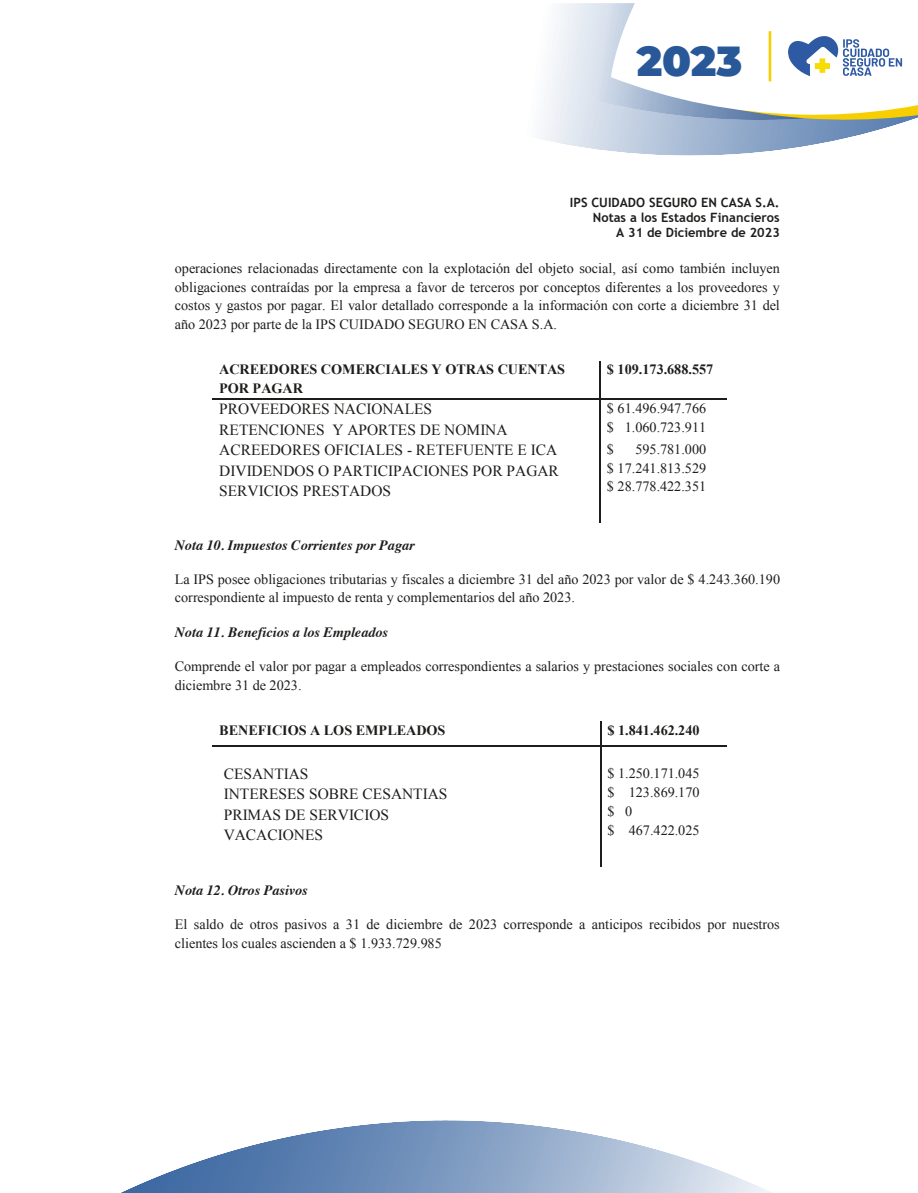
<style>
.page{position:relative;width:918px;height:1193px;background:#fff}
.page>*{position:absolute;margin:0;border:0;box-sizing:border-box;transform-origin:0 0}
.t1{font:900 42px "Montserrat";color:#285898}
.t2{font:15.45px/20.4px "Times New Roman";color:#1d1d1b}
.t3{font:14.25px/18.8px "Times New Roman";color:#1d1d1b}
.t4{font:700 14.25px/18.8px "Times New Roman";letter-spacing:-.005em;color:#1d1d1b}
.t5{font:italic 700 14.25px "Times";color:#1d1d1b}
.t6{font:700 12.75px/15px "Trebuchet MS";color:#1d1d1b;text-align:right}
</style>
<div class="page">
<svg style="left:541px;top:120px;width:363px;height:36px"></svg>
<svg style="left:544px;top:3px;width:67px;height:117px;fill:#e5ebf2"></svg>
<svg style="left:611px;top:3px;width:307px;height:119px"></svg>
<svg style="left:123px;top:1120px;width:647px;height:72px"></svg>
<hr style="left:599px;top:361px;width:2px;height:37px;background:#1d1d1b">
<hr style="left:212px;top:398px;width:387px;height:2px;background:#1d1d1b">
<hr style="left:601px;top:398px;width:126px;height:2px;background:#1d1d1b">
<hr style="left:599px;top:400px;width:2px;height:41px;background:#1d1d1b">
<hr style="left:599px;top:441px;width:2px;height:82px;background:#1d1d1b">
<hr style="left:600px;top:721px;width:2px;height:23px;background:#1d1d1b">
<hr style="left:212px;top:744px;width:388px;height:2px;background:#1d1d1b">
<hr style="left:602px;top:744px;width:125px;height:2px;background:#1d1d1b">
<hr style="left:600px;top:746px;width:2px;height:120px;background:#1d1d1b">
<h1 class="t1" style="left:637px;top:37px;width:107px">2023</h1>
<p class="t6" style="left:570px;top:195px;width:211px">IPS CUIDADO SEGURO EN CASA S.A.<br>Notas a los Estados Financieros<br>A 31 de Diciembre de 2023</p>
<p class="t3" style="left:175px;top:260px;width:607px;text-align:justify">operaciones relacionadas directamente con la explotación del objeto social, así como también incluyen obligaciones contraídas por la empresa a favor de terceros por conceptos diferentes a los proveedores y costos y gastos por pagar. El valor detallado corresponde a la información con corte a diciembre 31 del año 2023 por parte de la IPS CUIDADO SEGURO EN CASA S.A.</p>
<p class="t4" style="left:219px;top:361px;width:347px">ACREEDORES COMERCIALES Y OTRAS CUENTAS<br>POR PAGAR</p>
<p class="t4" style="left:607px;top:361px;width:108px">$ 109.173.688.557</p>
<p class="t2" style="left:219px;top:400px;width:290px">PROVEEDORES NACIONALES<br>RETENCIONES Y APORTES DE NOMINA</p>
<p class="t3" style="left:607px;top:400px;width:101px">$ 61.496.947.766 $ 1.060.723.911</p>
<p class="t2" style="left:219px;top:441px;width:341px;text-align:justify">ACREEDORES OFICIALES - RETEFUENTE E ICA DIVIDENDOS O PARTICIPACIONES POR PAGAR SERVICIOS PRESTADOS</p>
<p class="t3" style="left:607px;top:441px;width:9px">$</p>
<p class="t3" style="left:607px;top:441px;width:101px;text-align:justify;text-indent:28px">595.781.000 $ 17.241.813.529 $ 28.778.422.351</p>
<p class="t5" style="left:175px;top:540px;width:241px">Nota 10. Impuestos Corrientes por Pagar</p>
<p class="t3" style="left:175px;top:570px;width:607px">La IPS posee obligaciones tributarias y fiscales a diciembre 31 del año 2023 por valor de $ 4.243.360.190 correspondiente al impuesto de renta y complementarios del año 2023.</p>
<p class="t5" style="left:175px;top:627px;width:215px">Nota 11. Beneficios a los Empleados</p>
<p class="t3" style="left:175px;top:657px;width:607px">Comprende el valor por pagar a empleados correspondientes a salarios y prestaciones sociales con corte a diciembre 31 de 2023.</p>
<p class="t4" style="left:219px;top:721px;width:228px">BENEFICIOS A LOS EMPLEADOS</p>
<p class="t4" style="left:607px;top:721px;width:94px">$ 1.841.462.240</p>
<p class="t2" style="left:224px;top:764px;width:225px">CESANTIAS<br>INTERESES SOBRE CESANTIAS<br>PRIMAS DE SERVICIOS<br>VACACIONES</p>
<p class="t3" style="left:607px;top:765px;width:94px">$ 1.250.171.045 $ 123.869.170 $ 0<br>$ 467.422.025</p>
<p class="t5" style="left:175px;top:884px;width:135px">Nota 12. Otros Pasivos</p>
<p class="t3" style="left:175px;top:915px;width:606px">El saldo de otros pasivos a 31 de diciembre de 2023 corresponde a anticipos recibidos por nuestros clientes los cuales ascienden a $ 1.933.729.985</p>
</div>
